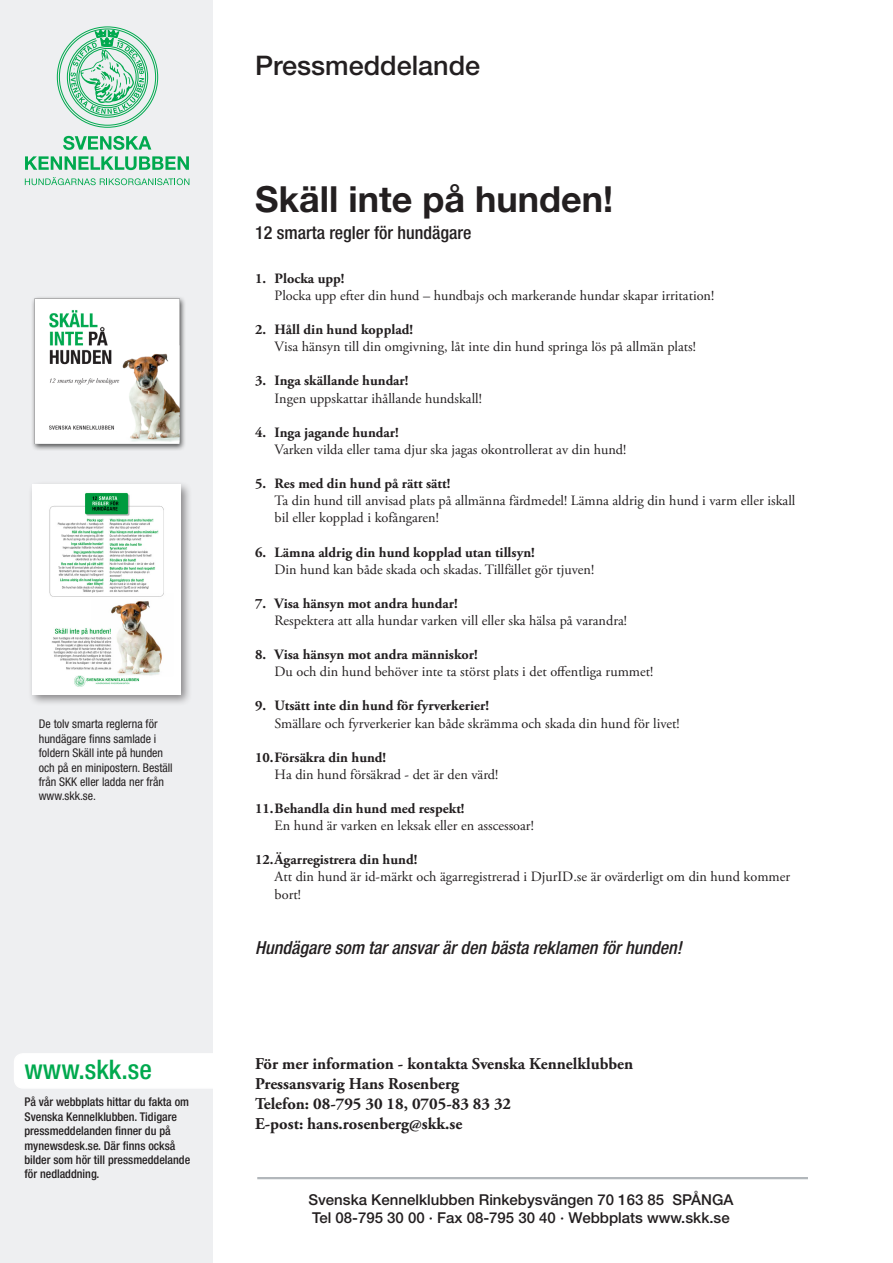
<style>
.page{position:relative;width:893px;height:1263px;background:#fff}
.page>*{position:absolute;margin:0;border:0;box-sizing:border-box;transform-origin:0 0}
.Rubrik{font:700 36px "Helvetica Neue LT Std";color:#231f20}
.t1{font:500 27px "Helvetica Neue LT Std";color:#231f20}
.t2{font:500 condensed 27px "Helvetica Neue LT Std";color:#00a94e}
.Ingress{font:italic 500 condensed 18px "Helvetica Neue LT Std";color:#231f20}
.Mellanrubrik{font:500 condensed 18px "Helvetica Neue LT Std";color:#231f20}
.t3{font:700 16.5px/19.8px "Adobe Garamond Pro";color:#231f20}
.t4{font:500 15px/18px "Helvetica Neue LT Std";color:#231f20}
.Brödtext_numrerad_li{font:14.25px/17.1px "Adobe Garamond Pro";color:#231f20}
.Brödtext_numrerad_li-2{font:700 14.25px "Adobe Garamond Pro";color:#231f20}
.t5{font:500 condensed 12px/14.4px "Helvetica Neue LT Std";color:#231f20}
.Sidotext{font:condensed 12px/14.4px "Helvetica Neue LT Std";color:#231f20}
</style>
<div class="page">
<hr style="left:257px;top:1177px;width:551px;height:2px;background:#b2b7bb">
<div style="left:0;top:0;width:213px;height:1263px;background:#eeeff1"></div>
<svg style="left:25px;top:156px;width:164px;height:14px"></svg>
<svg style="left:63px;top:136px;width:88px;height:14px"></svg>
<svg style="left:57px;top:27px;width:101px;height:101px"></svg>
<svg style="left:25px;top:177px;width:164px;height:8px"></svg>
<div style="left:15px;top:1054px;width:222px;height:34px;background:#fff;border-radius:9px"></div>
<div style="left:14px;top:1053px;width:224px;height:36px;border:2px solid #fff;border-radius:9px"></div>
<img style="left:32px;top:297px;width:153px;height:153px">
<div style="left:28px;top:481px;width:165px;height:226px;background:#231f20;opacity:.5"></div>
<img style="left:32px;top:485px;width:148px;height:209px">
<p class="Sidotext" style="left:39px;top:717px;width:135px">De tolv smarta reglerna för hundägare finns samlade i foldern Skäll inte på hunden och på en minipostern. Beställ från SKK eller ladda ner från www.skk.se.</p>
<h2 class="t2" style="left:24px;top:1053px;width:129px">www.skk.se</h2>
<p class="t5" style="left:24px;top:1095px;width:167px">På vår webbplats hittar du fakta om<br>Svenska Kennelklubben. Tidigare pressmeddelanden finner du på mynewsdesk.se. Där finns också bilder som hör till pressmeddelande för nedladdning.</p>
<h2 class="t1" style="left:255px;top:49px;width:227px">Pressmeddelande</h2>
<p class="Rubrik" style="left:255px;top:177px;width:359px">Skäll inte på hunden!</p>
<p class="Mellanrubrik" style="left:255px;top:222px;width:218px">12 smarta regler för hundägare</p>
<p class="Brödtext_numrerad_li-2" style="left:255px;top:270px;width:91px">1. Plocka upp!</p>
<p class="Brödtext_numrerad_li" style="left:275px;top:287px;width:441px">Plocka upp efter din hund – hundbajs och markerande hundar skapar irritation!</p>
<p class="Brödtext_numrerad_li-2" style="left:255px;top:321px;width:159px">2. Håll din hund kopplad!</p>
<p class="Brödtext_numrerad_li" style="left:275px;top:339px;width:423px">Visa hänsyn till din omgivning, låt inte din hund springa lös på allmän plats!</p>
<p class="Brödtext_numrerad_li-2" style="left:255px;top:373px;width:155px">3. Inga skällande hundar!</p>
<p class="Brödtext_numrerad_li" style="left:275px;top:390px;width:209px">Ingen uppskattar ihållande hundskall!</p>
<p class="Brödtext_numrerad_li-2" style="left:255px;top:424px;width:145px">4. Inga jagande hundar!</p>
<p class="Brödtext_numrerad_li" style="left:275px;top:441px;width:353px">Varken vilda eller tama djur ska jagas okontrollerat av din hund!</p>
<p class="Brödtext_numrerad_li-2" style="left:255px;top:475px;width:197px">5. Res med din hund på rätt sätt!</p>
<p class="Brödtext_numrerad_li" style="left:275px;top:493px;width:522px">Ta din hund till anvisad plats på allmänna färdmedel! Lämna aldrig din hund i varm eller iskall bil eller kopplad i kofångaren!</p>
<p class="Brödtext_numrerad_li-2" style="left:255px;top:544px;width:281px">6. Lämna aldrig din hund kopplad utan tillsyn!</p>
<p class="Brödtext_numrerad_li" style="left:275px;top:561px;width:321px">Din hund kan både skada och skadas. Tillfället gör tjuven!</p>
<p class="Brödtext_numrerad_li-2" style="left:255px;top:595px;width:204px">7. Visa hänsyn mot andra hundar!</p>
<p class="Brödtext_numrerad_li" style="left:275px;top:612px;width:354px">Respektera att alla hundar varken vill eller ska hälsa på varandra!</p>
<p class="Brödtext_numrerad_li-2" style="left:255px;top:646px;width:224px">8. Visa hänsyn mot andra människor!</p>
<p class="Brödtext_numrerad_li" style="left:275px;top:664px;width:380px">Du och din hund behöver inte ta störst plats i det offentliga rummet!</p>
<p class="Brödtext_numrerad_li-2" style="left:255px;top:698px;width:235px">9. Utsätt inte din hund för fyrverkerier!</p>
<p class="Brödtext_numrerad_li" style="left:275px;top:715px;width:406px">Smällare och fyrverkerier kan både skrämma och skada din hund för livet!</p>
<p class="Brödtext_numrerad_li-2" style="left:255px;top:749px;width:133px">10.Försäkra din hund!</p>
<p class="Brödtext_numrerad_li" style="left:275px;top:766px;width:225px">Ha din hund försäkrad - det är den värd!</p>
<p class="Brödtext_numrerad_li-2" style="left:255px;top:800px;width:211px">11.Behandla din hund med respekt!</p>
<p class="Brödtext_numrerad_li" style="left:275px;top:817px;width:261px">En hund är varken en leksak eller en asscessoar!</p>
<p class="Brödtext_numrerad_li-2" style="left:255px;top:851px;width:164px">12.Ägarregistrera din hund!</p>
<p class="Brödtext_numrerad_li" style="left:275px;top:869px;width:517px">Att din hund är id-märkt och ägarregistrerad i DjurID.se är ovärderligt om din hund kommer bort!</p>
<p class="Ingress" style="left:255px;top:937px;width:428px">Hundägare som tar ansvar är den bästa reklamen för hunden!</p>
<p class="t3" style="left:255px;top:1054px;width:380px">För mer information - kontakta Svenska Kennelklubben</p>
<p class="t3" style="left:255px;top:1074px;width:258px">Pressansvarig Hans Rosenberg<br>Telefon: 08-795 30 18, 0705-83 83 32</p>
<p class="t3" style="left:255px;top:1114px;width:209px">E-post: hans.rosenberg@skk.se</p>
<p class="t4" style="left:308px;top:1191px;width:426px">Svenska Kennelklubben Rinkebysvängen 70 163 85 SPÅNGA<br>Tel 08-795 30 00 · Fax 08-795 30 40 · Webbplats www.skk.se</p>
</div>
